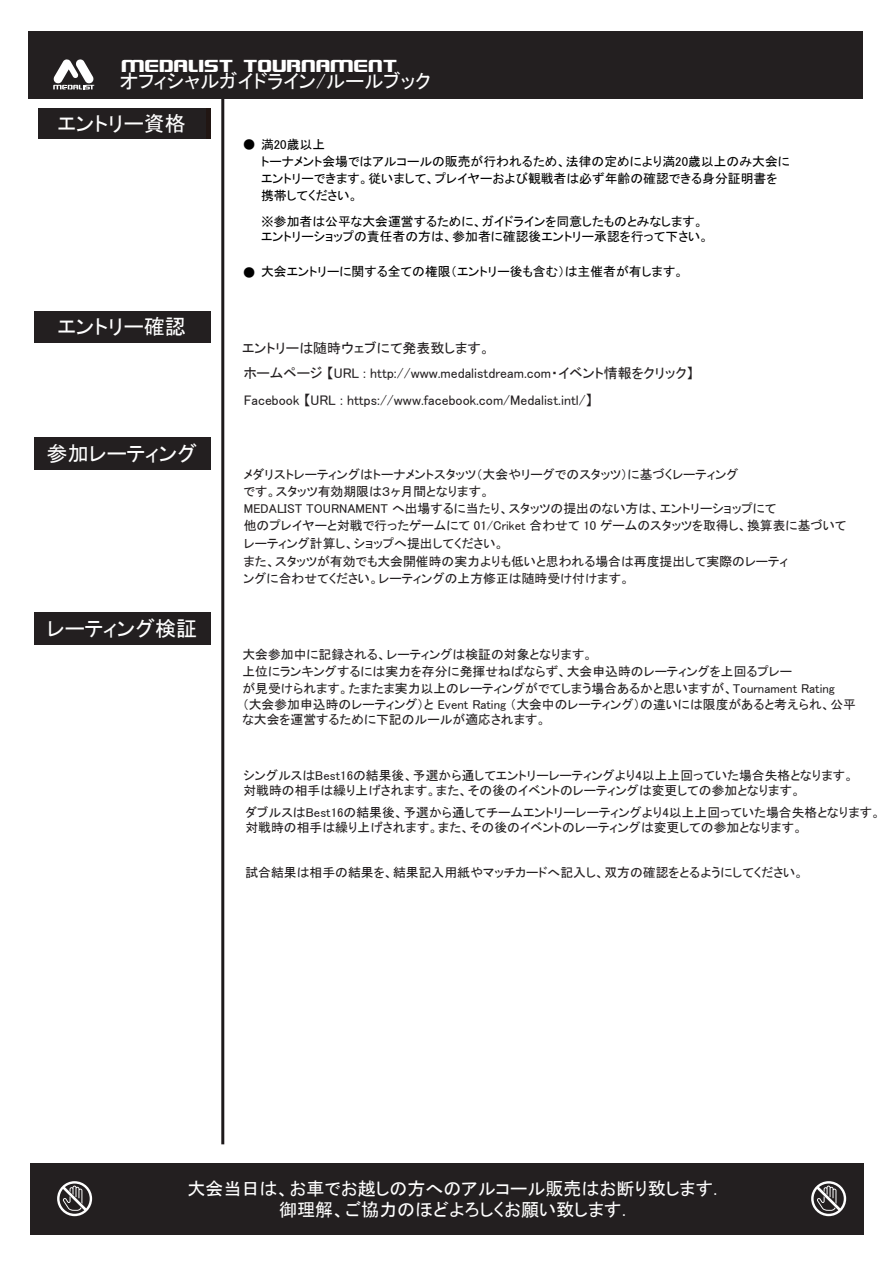
<style>
.page{position:relative;width:893px;height:1263px;background:#fff}
.page>*{position:absolute;margin:0;border:0;box-sizing:border-box;transform-origin:0 0}
.t1{font:21px "MS P Gothic";color:#fff}
.t2{font:21px "Blaster Eternal";color:#fff}
.t3{font:19.5px "MS P Gothic";color:#fff}
.t4{font:18.9px "MS P Gothic";color:#fff}
.t5{font:18px/21.8px "MS P Gothic";color:#fff;text-align:center}
.t6{font:13.95px/26.5px "MS P Gothic";color:#231f20}
.t7{font:12.9px/17.2px "MS P Gothic";color:#231f20}
.t8{font:12.9px/17.1px "MS P Gothic";color:#000}
</style>
<div class="page">
<div style="left:43px;top:108px;width:168px;height:30px;background:#211613"></div>
<hr style="left:221px;top:71px;width:3px;height:1073px;background:#1e1a1b">
<div style="left:38px;top:108px;width:168px;height:30px;background:#231f20"></div>
<div style="left:34px;top:311px;width:177px;height:31px;background:#231f20"></div>
<div style="left:34px;top:437px;width:177px;height:33px;background:#231f20"></div>
<div style="left:34px;top:612px;width:177px;height:32px;background:#231f20"></div>
<div style="left:30px;top:1163px;width:833px;height:72px;background:#231f20"></div>
<div style="left:28px;top:31px;width:835px;height:68px;background:#231f20"></div>
<svg style="left:53px;top:59px;width:41px;height:30px"></svg>
<svg style="left:57px;top:1181px;width:35px;height:35px"></svg>
<svg style="left:811px;top:1181px;width:35px;height:35px"></svg>
<h1 class="t2" style="left:121px;top:56px;width:278px">MEDALIST TOURNAMENT</h1>
<h2 class="t3" style="left:120px;top:72px;width:312px">オフィシャルガイドライン/ルールブック</h2>
<h1 class="t1" style="left:57px;top:113px;width:130px">エントリー資格</h1>
<h3 class="t4" style="left:80px;top:114px;width:94px">ゲーム内容</h3>
<h1 class="t1" style="left:57px;top:316px;width:130px">エントリー確認</h1>
<h1 class="t1" style="left:47px;top:443px;width:152px">参加レーティング</h1>
<h1 class="t1" style="left:47px;top:617px;width:152px">レーティング検証</h1>
<p class="t8" style="left:261px;top:136px;width:530px;text-indent:-18px">● 満20歳以上<br>トーナメント会場ではアルコールの販売が行われるため、法律の定めにより満20歳以上のみ大会にエントリーできます。従いまして、プレイヤーおよび観戦者は必ず年齢の確認できる身分証明書を携帯してください。</p>
<p class="t8" style="left:261px;top:214px;width:449px;line-height:15.5px">※参加者は公平な大会運営するために、ガイドラインを同意したものとみなします。エントリーショップの責任者の方は、参加者に確認後エントリー承認を行って下さい。</p>
<p class="t8" style="left:243px;top:263px;width:442px">● 大会エントリーに関する全ての権限（エントリー後も含む）は主催者が有します。</p>
<p class="t6" style="left:242px;top:335px;width:249px">エントリーは随時ウェブにて発表致します。</p>
<p class="t6" style="left:244px;top:360px;width:451px">ホームページ 【URL : http://www.medalistdream.com・イベント情報をクリック】<br>Facebook 【URL : https://www.facebook.com/Medalist.intl/】</p>
<p class="t7" style="left:243px;top:466px;width:604px">メダリストレーティングはトーナメントスタッツ（大会やリーグでのスタッツ）に基づくレーティング<br>です。スタッツ有効期限は３ヶ月間となります。<br>MEDALIST TOURNAMENT へ出場するに当たり、スタッツの提出のない方は、エントリーショップにて<br>他のプレイヤーと対戦で行ったゲームにて 01/Criket 合わせて 10 ゲームのスタッツを取得し、換算表に基づいてレーティング計算し、ショップへ提出してください。<br>また、スタッツが有効でも大会開催時の実力よりも低いと思われる場合は再度提出して実際のレーティ<br>ングに合わせてください。レーティングの上方修正は随時受け付けます。</p>
<p class="t7" style="left:242px;top:646px;width:594px">大会参加中に記録される、レーティングは検証の対象となります。<br>上位にランキングするには実力を存分に発揮せねばならず、大会申込時のレーティングを上回るプレー<br>が見受けられます。たまたま実力以上のレーティングがでてしまう場合あるかと思いますが、Tournament Rating</p>
<p class="t7" style="left:242px;top:696px;width:615px;line-height:15.5px">（大会参加申込時のレーティング）と Event Rating （大会中のレーティング）の違いには限度があると考えられ、公平な大会を運営するために下記のルールが適応されます。</p>
<p class="t7" style="left:243px;top:768px;width:612px;line-height:15px">シングルスはBest16の結果後、予選から通してエントリーレーティングより4以上上回っていた場合失格となります。対戦時の相手は繰り上げされます。また、その後のイベントのレーティングは変更しての参加となります。</p>
<p class="t7" style="left:245px;top:805px;width:637px;line-height:15px">ダブルスはBest16の結果後、予選から通してチームエントリーレーティングより4以上上回っていた場合失格となります。対戦時の相手は繰り上げされます。また、その後のイベントのレーティングは変更しての参加となります。</p>
<p class="t7" style="left:245px;top:864px;width:560px">試合結果は相手の結果を、結果記入用紙やマッチカードへ記入し、双方の確認をとるようにしてください。</p>
<h3 class="t5" style="left:188px;top:1177px;width:539px">大会当日は、お車でお越しの方へのアルコール販売はお断り致します．御理解、ご協力のほどよろしくお願い致します．</h3>
</div>
